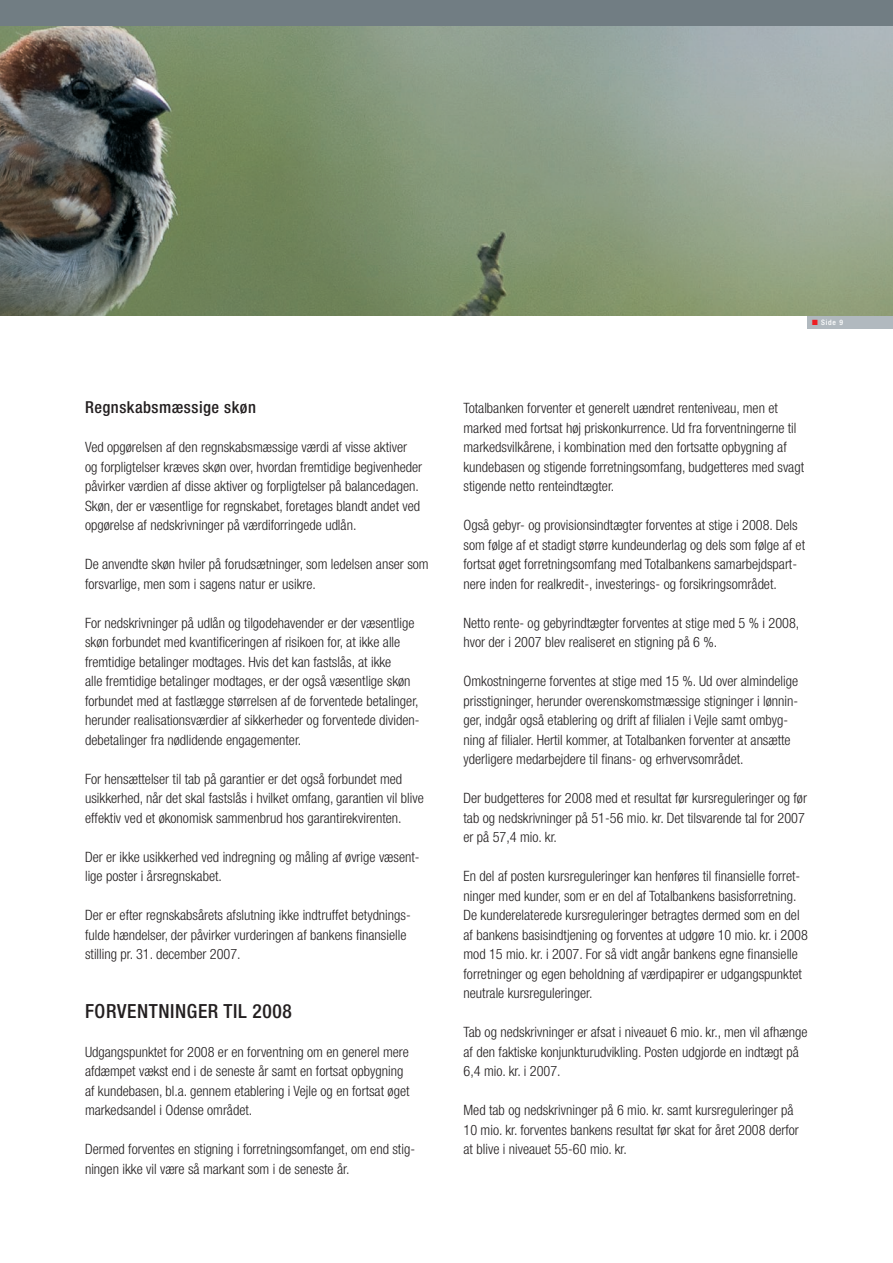
<style>
.page{position:relative;width:893px;height:1263px;background:#fff}
.page>*{position:absolute;margin:0;border:0;box-sizing:border-box;transform-origin:0 0}
.t1{font:500 condensed 19.5px "Helvetica Neue";letter-spacing:.03em;color:#231f20}
.t2{font:500 condensed 16.5px "Helvetica Neue";letter-spacing:.03em;color:#231f20}
.t3{font:300 condensed 14.25px/19.5px "Helvetica Neue";color:#231f20}
.t4{font:500 condensed 7.5px "Helvetica Neue";color:#fff}
.s1{color:#ee1d23}
</style>
<div class="page">
<img style="left:0;top:26px;width:893px;height:290px">
<div style="left:808px;top:316px;width:85px;height:12px;background:#b1b9bf"></div>
<div style="left:0;top:0;width:893px;height:26px;background:#717d83"></div>
<p class="t2" style="left:85px;top:398px;width:172px">Regnskabsmæssige skøn</p>
<p class="t3" style="left:85px;top:437px;width:339px">Ved opgørelsen af den regnskabsmæssige værdi af visse aktiver og forpligtelser kræves skøn over, hvordan fremtidige begivenheder påvirker værdien af disse aktiver og forpligtelser på balancedagen.<br>Skøn, der er væsentlige for regnskabet, foretages blandt andet ved opgørelse af nedskrivninger på værdiforringede udlån.</p>
<p class="t3" style="left:85px;top:554px;width:345px">De anvendte skøn hviler på forudsætninger, som ledelsen anser som forsvarlige, men som i sagens natur er usikre.</p>
<p class="t3" style="left:85px;top:613px;width:336px">For nedskrivninger på udlån og tilgodehavender er der væsentlige skøn forbundet med kvantificeringen af risikoen for, at ikke alle fremtidige betalinger modtages. Hvis det kan fastslås, at ikke<br>alle fremtidige betalinger modtages, er der også væsentlige skøn forbundet med at fastlægge størrelsen af de forventede betalinger, herunder realisationsværdier af sikkerheder og forventede dividen&shy;debetalinger fra nødlidende engagementer.</p>
<p class="t3" style="left:85px;top:769px;width:340px">For hensættelser til tab på garantier er det også forbundet med usikkerhed, når det skal fastslås i hvilket omfang, garantien vil blive effektiv ved et økonomisk sammenbrud hos garantirekvirenten.</p>
<p class="t3" style="left:85px;top:847px;width:336px">Der er ikke usikkerhed ved indregning og måling af øvrige væsent&shy;lige poster i årsregnskabet.</p>
<p class="t3" style="left:85px;top:905px;width:327px">Der er efter regnskabsårets afslutning ikke indtruffet betydnings&shy;fulde hændelser, der påvirker vurderingen af bankens finansielle stilling pr. 31. december 2007.</p>
<h1 class="t1" style="left:85px;top:999px;width:208px">Forventninger til 2008</h1>
<p class="t3" style="left:85px;top:1042px;width:326px">Udgangspunktet for 2008 er en forventning om en generel mere afdæmpet vækst end i de seneste år samt en fortsat opbygning af kundebasen, bl.a. gennem etablering i Vejle og en fortsat øget markedsandel i Odense området.</p>
<p class="t3" style="left:85px;top:1139px;width:332px">Dermed forventes en stigning i forretningsomfanget, om end stig&shy;ningen ikke vil være så markant som i de seneste år.</p>
<p class="t4" style="left:812px;top:318px;width:32px"><span class="s1">■</span> Side 9</p>
<p class="t3" style="left:463px;top:398px;width:342px">Totalbanken forventer et generelt uændret renteniveau, men et marked med fortsat høj priskonkurrence. Ud fra forventningerne til markedsvilkårene, i kombination med den fortsatte opbygning af kundebasen og stigende forretningsomfang, budgetteres med svagt stigende netto renteindtægter.</p>
<p class="t3" style="left:463px;top:515px;width:343px">Også gebyr- og provisionsindtægter forventes at stige i 2008. Dels som følge af et stadigt større kundeunderlag og dels som følge af et fortsat øget forretningsomfang med Totalbankens samarbejdspart&shy;nere inden for realkredit-, investerings- og forsikringsområdet.</p>
<p class="t3" style="left:463px;top:613px;width:337px">Netto rente- og gebyrindtægter forventes at stige med 5 % i 2008, hvor der i 2007 blev realiseret en stigning på 6 %.</p>
<p class="t3" style="left:463px;top:671px;width:336px">Omkostningerne forventes at stige med 15 %. Ud over almindelige prisstigninger, herunder overenskomstmæssige stigninger i lønnin&shy;ger, indgår også etablering og drift af filialen i Vejle samt ombyg&shy;ning af filialer. Hertil kommer, at Totalbanken forventer at ansætte yderligere medarbejdere til finans- og erhvervsområdet.</p>
<p class="t3" style="left:463px;top:788px;width:345px">Der budgetteres for 2008 med et resultat før kursreguleringer og før tab og nedskrivninger på 51-56 mio. kr. Det tilsvarende tal for 2007 er på 57,4 mio. kr.</p>
<p class="t3" style="left:463px;top:866px;width:346px">En del af posten kursreguleringer kan henføres til finansielle forret&shy;ninger med kunder, som er en del af Totalbankens basisforretning.<br>De kunderelaterede kursreguleringer betragtes dermed som en del af bankens basisindtjening og forventes at udgøre 10 mio. kr. i 2008 mod 15 mio. kr. i 2007. For så vidt angår bankens egne finansielle forretninger og egen beholdning af værdipapirer er udgangspunktet neutrale kursreguleringer.</p>
<p class="t3" style="left:463px;top:1022px;width:345px">Tab og nedskrivninger er afsat i niveauet 6 mio. kr., men vil afhænge af den faktiske konjunkturudvikling. Posten udgjorde en indtægt på<br>6,4 mio. kr. i 2007.</p>
<p class="t3" style="left:463px;top:1100px;width:337px">Med tab og nedskrivninger på 6 mio. kr. samt kursreguleringer på<br>10 mio. kr. forventes bankens resultat før skat for året 2008 derfor at blive i niveauet 55-60 mio. kr.</p>
</div>
